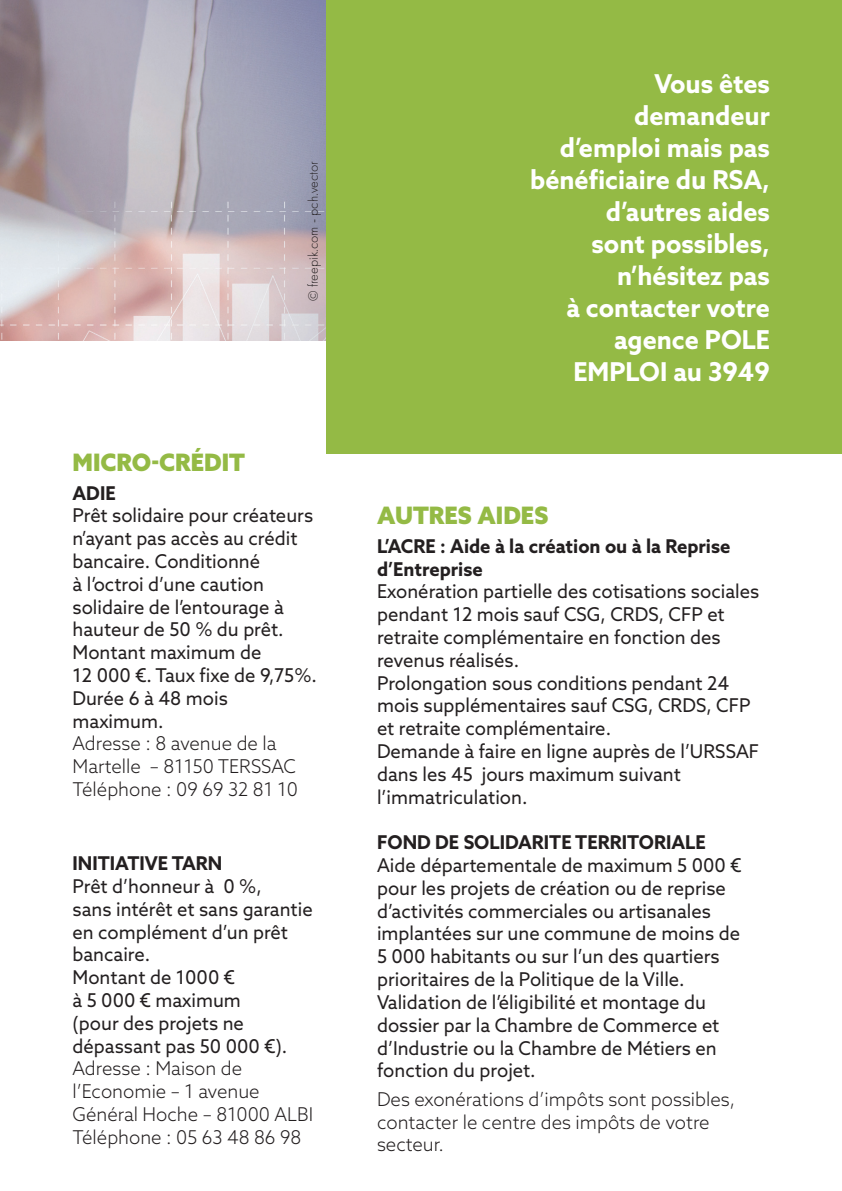
<style>
.page{position:relative;width:842px;height:1191px;background:#fff}
.page>*{position:absolute;margin:0;border:0;box-sizing:border-box;transform-origin:0 0}
.t1{font:700 26px/32px "Azo Sans";color:#fff;text-align:right}
.t2{font:900 24px "Azo Sans";color:#94ba45}
.t3{font:19px/22.8px "Azo Sans";color:#231f20}
.t4{font:300 19px/22.8px "Azo Sans";color:#231f20}
.t5{font:700 19px/22.8px "Azo Sans";color:#231f20}
.t6{font:300 14px "Futura PT";color:#231f20}
</style>
<div class="page">
<img style="left:0;top:0;width:327px;height:340px">
<div style="left:327px;top:0;width:515px;height:454px;background:#94ba45"></div>
<p class="t6" style="left:305px;top:301px;width:141px;rotate:-90deg">© freepik.com - pch.vector</p>
<p class="t2" style="left:73px;top:446px;width:174px">MICRO-CRÉDIT</p>
<p class="t5" style="left:73px;top:481px;width:45px">ADIE</p>
<p class="t3" style="left:73px;top:504px;width:246px">Prêt solidaire pour créateurs n’ayant pas accès au crédit bancaire. Conditionné<br>à l’octroi d’une caution solidaire de l’entourage à hauteur de 50 % du prêt.<br>Montant maximum de<br>12 000 €. Taux fixe de 9,75%.<br>Durée 6 à 48 mois maximum.</p>
<p class="t4" style="left:73px;top:732px;width:227px">Adresse : 8 avenue de la<br>Martelle – 81150 TERSSAC<br>Téléphone : 09 69 32 81 10</p>
<p class="t5" style="left:73px;top:851px;width:151px">INITIATIVE TARN</p>
<p class="t3" style="left:73px;top:874px;width:242px">Prêt d’honneur à 0 %,<br>sans intérêt et sans garantie en complément d’un prêt bancaire.<br>Montant de 1000 €<br>à 5 000 € maximum<br>(pour des projets ne dépassant pas 50 000 €).</p>
<p class="t4" style="left:73px;top:1057px;width:242px">Adresse : Maison de l’Economie – 1 avenue<br>Général Hoche – 81000 ALBI<br>Téléphone : 05 63 48 86 98</p>
<h1 class="t1" style="left:530px;top:67px;width:241px">Vous êtes demandeur d’emploi mais pas bénéficiaire du RSA, d’autres aides<br>sont possibles, n’hésitez pas<br>à contacter votre agence POLE<br>EMPLOI au 3949</h1>
<p class="t2" style="left:377px;top:499px;width:173px">AUTRES AIDES</p>
<p class="t5" style="left:377px;top:534px;width:355px">L’ACRE : Aide à la création ou à la Reprise d’Entreprise</p>
<p class="t3" style="left:377px;top:580px;width:384px">Exonération partielle des cotisations sociales pendant 12 mois sauf CSG, CRDS, CFP et retraite complémentaire en fonction des revenus réalisés.<br>Prolongation sous conditions pendant 24 mois supplémentaires sauf CSG, CRDS, CFP et retraite complémentaire.<br>Demande à faire en ligne auprès de l’URSSAF dans les 45 jours maximum suivant l’immatriculation.</p>
<p class="t5" style="left:377px;top:830px;width:330px">FOND DE SOLIDARITE TERRITORIALE</p>
<p class="t3" style="left:377px;top:853px;width:366px">Aide départementale de maximum 5 000 € pour les projets de création ou de reprise d’activités commerciales ou artisanales implantées sur une commune de moins de 5 000 habitants ou sur l’un des quartiers prioritaires de la Politique de la Ville.<br>Validation de l’éligibilité et montage du dossier par la Chambre de Commerce et d’Industrie ou la Chambre de Métiers en fonction du projet.</p>
<p class="t4" style="left:377px;top:1087px;width:360px">Des exonérations d’impôts sont possibles, contacter le centre des impôts de votre secteur.</p>
</div>
